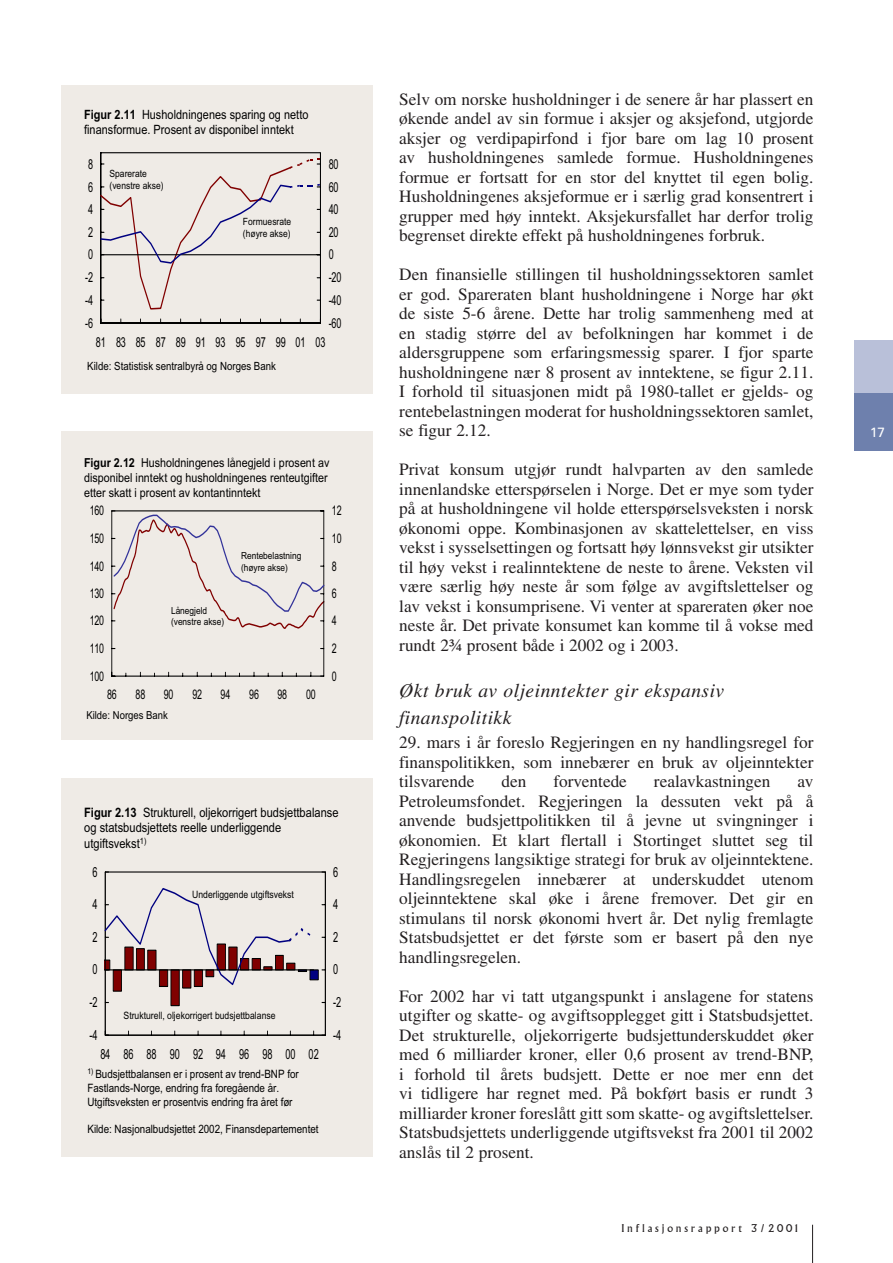
<style>
.page{position:relative;width:893px;height:1263px;background:#fff}
.page>*{position:absolute;margin:0;border:0;box-sizing:border-box;transform-origin:0 0}
.t1{font:italic 19.5px/27px "Times";letter-spacing:.025em;color:#231f20}
.t2{font:17.25px/19.5px "Times";color:#231f20;text-align:justify}
.t3{font:13.95px "Arial Narrow";letter-spacing:-.015em;color:#000;scale:.8 1}
.t4{font:13.8px "Arial Narrow";letter-spacing:-.015em;color:#000;scale:.8 1}
.t5{font:13.5px "Univers";color:#fff}
.t6{font:13.35px "Arial Narrow";letter-spacing:-.015em;color:#000;scale:.82 1}
.t7{font:13.05px/15.6px "Arial Narrow";letter-spacing:.005em;color:#000;scale:1.04 1}
.t8{font:12.75px/15.3px "Arial Narrow";letter-spacing:.005em;color:#000;scale:1.04 1}
.t9{font:12.45px/14.9px "Arial Narrow";letter-spacing:.005em;color:#000;scale:1.06 1}
.t10{font:11.55px/14px "Arial Narrow";letter-spacing:-.005em;color:#000;scale:1.04 1}
.t11{font:11.4px "Arial Narrow";color:#000;scale:1.04 1}
.t12{font:10.95px "Arial Narrow";color:#000;scale:1.06 1}
.t13{font:10.5px "Albertus";letter-spacing:.27em;color:#231f20}
.t14{font:10.2px "Arial Narrow";color:#000;scale:1.04 1}
.t15{font:9.9px/12px "Arial Narrow";color:#000;scale:1.04 1}
.t16{font:9.6px/11.6px "Arial Narrow";color:#000;scale:1.06 1}
.s1{font-weight:700}
</style>
<div class="page">
<div style="left:854px;top:340px;width:38px;height:111px;background:#b9c0d9"></div>
<div style="left:854px;top:393px;width:38px;height:58px;background:#6e80ad"></div>
<hr style="left:812px;top:1225px;width:1px;height:38px;background:#231f20">
<div style="left:62px;top:432px;width:310px;height:308px;background:#efebe6"></div>
<svg style="left:111px;top:510px;width:214px;height:167px"></svg>
<div style="left:62px;top:779px;width:310px;height:378px;background:#efebe6"></div>
<svg style="left:104px;top:872px;width:222px;height:164px"></svg>
<hr style="left:105px;top:970px;width:208px;height:1px;background:#000">
<div style="left:62px;top:85px;width:310px;height:308px;background:#efebe6"></div>
<svg style="left:100px;top:152px;width:221px;height:172px"></svg>
<p class="t8" style="left:84px;top:108px;width:217px"><span class="s1">Figur 2.11</span> Husholdningenes sparing og netto finansformue. Prosent av disponibel inntekt</p>
<p class="t4" style="left:88px;top:159px;width:8px">8</p>
<p class="t4" style="left:88px;top:182px;width:8px">6</p>
<p class="t15" style="left:109px;top:168px;width:53px">Sparerate (venstre akse)</p>
<p class="t4" style="left:329px;top:159px;width:14px">80</p>
<p class="t4" style="left:329px;top:182px;width:14px">60</p>
<p class="t4" style="left:88px;top:204px;width:8px">4</p>
<p class="t4" style="left:329px;top:204px;width:14px">40</p>
<p class="t4" style="left:88px;top:227px;width:8px">2</p>
<p class="t15" style="left:243px;top:216px;width:48px">Formuesrate (høyre akse)</p>
<p class="t4" style="left:329px;top:227px;width:14px">20</p>
<p class="t4" style="left:88px;top:249px;width:8px">0</p>
<p class="t4" style="left:329px;top:249px;width:8px">0</p>
<p class="t4" style="left:85px;top:272px;width:11px">-2</p>
<p class="t4" style="left:329px;top:272px;width:17px">-20</p>
<p class="t4" style="left:85px;top:295px;width:11px">-4</p>
<p class="t4" style="left:329px;top:295px;width:17px">-40</p>
<p class="t4" style="left:85px;top:318px;width:11px">-6</p>
<p class="t4" style="left:329px;top:318px;width:17px">-60</p>
<p class="t4" style="left:96px;top:337px;width:288px">81 83 85 87 89 91 93 95 97 99 01 03</p>
<p class="t11" style="left:87px;top:362px;width:183px">Kilde: Statistisk sentralbyrå og Norges Bank</p>
<p class="t9" style="left:84px;top:457px;width:233px"><span class="s1">Figur 2.12</span> Husholdningenes lånegjeld i prosent av disponibel inntekt og husholdningenes renteutgifter etter skatt i prosent av kontantinntekt</p>
<p class="t6" style="left:90px;top:506px;width:19px">160</p>
<p class="t6" style="left:90px;top:533px;width:19px">150</p>
<p class="t6" style="left:90px;top:561px;width:19px">140</p>
<p class="t6" style="left:90px;top:589px;width:19px">130</p>
<p class="t6" style="left:90px;top:616px;width:19px">120</p>
<p class="t6" style="left:90px;top:643px;width:19px">110</p>
<p class="t6" style="left:90px;top:671px;width:19px">100</p>
<p class="t16" style="left:171px;top:605px;width:52px">Lånegjeld (venstre akse)</p>
<p class="t16" style="left:241px;top:551px;width:58px">Rentebelastning (høyre akse)</p>
<p class="t6" style="left:107px;top:690px;width:13px">86</p>
<p class="t6" style="left:136px;top:690px;width:13px">88</p>
<p class="t6" style="left:164px;top:690px;width:13px">90</p>
<p class="t6" style="left:192px;top:690px;width:13px">92</p>
<p class="t6" style="left:220px;top:690px;width:14px">94</p>
<p class="t6" style="left:249px;top:690px;width:13px">96</p>
<p class="t6" style="left:277px;top:690px;width:13px">98</p>
<p class="t6" style="left:306px;top:690px;width:14px">00</p>
<p class="t12" style="left:86px;top:711px;width:78px">Kilde: Norges Bank</p>
<p class="t6" style="left:332px;top:506px;width:14px">12</p>
<p class="t6" style="left:332px;top:533px;width:14px">10</p>
<p class="t6" style="left:332px;top:561px;width:8px">8</p>
<p class="t6" style="left:332px;top:589px;width:8px">6</p>
<p class="t6" style="left:332px;top:616px;width:8px">4</p>
<p class="t6" style="left:332px;top:643px;width:8px">2</p>
<p class="t6" style="left:332px;top:671px;width:8px">0</p>
<p class="t7" style="left:84px;top:806px;width:246px"><span class="s1">Figur 2.13</span> Strukturell, oljekorrigert budsjettbalanse og statsbudsjettets reelle underliggende utgiftsvekst<sup>1)</sup></p>
<p class="t3" style="left:92px;top:867px;width:8px">6</p>
<p class="t3" style="left:92px;top:899px;width:8px">4</p>
<p class="t3" style="left:92px;top:932px;width:8px">2</p>
<p class="t3" style="left:92px;top:965px;width:8px">0</p>
<p class="t3" style="left:89px;top:997px;width:12px">-2</p>
<p class="t3" style="left:89px;top:1030px;width:12px">-4</p>
<p class="t14" style="left:192px;top:891px;width:99px">Underliggende utgiftsvekst</p>
<p class="t14" style="left:123px;top:1011px;width:148px">Strukturell, oljekorrigert budsjettbalanse</p>
<p class="t3" style="left:100px;top:1049px;width:274px">84 86 88 90 92 94 96 98 00 02</p>
<p class="t10" style="left:87px;top:1068px;width:205px"><sup>1)</sup> Budsjettbalansen er i prosent av trend-BNP for<br>Fastlands-Norge, endring fra foregående år.<br>Utgiftsveksten er prosentvis endring fra året før</p>
<p class="t10" style="left:87px;top:1124px;width:224px">Kilde: Nasjonalbudsjettet 2002, Finansdepartementet</p>
<p class="t3" style="left:333px;top:867px;width:8px">6</p>
<p class="t3" style="left:333px;top:899px;width:8px">4</p>
<p class="t3" style="left:333px;top:932px;width:8px">2</p>
<p class="t3" style="left:333px;top:965px;width:8px">0</p>
<p class="t3" style="left:333px;top:997px;width:12px">-2</p>
<p class="t3" style="left:333px;top:1030px;width:12px">-4</p>
<p class="t2" style="left:399px;top:91px;width:415px">Selv om norske husholdninger i de senere år har plassert en økende andel av sin formue i aksjer og aksjefond, utgjorde aksjer og verdipapirfond i fjor bare om lag 10 prosent av husholdningenes samlede formue. Husholdningenes formue er fortsatt for en stor del knyttet til egen bolig.<br>Husholdningenes aksjeformue er i særlig grad konsentrert i grupper med høy inntekt. Aksjekursfallet har derfor trolig begrenset direkte effekt på husholdningenes forbruk.</p>
<p class="t2" style="left:399px;top:266px;width:415px">Den finansielle stillingen til husholdningssektoren samlet er god. Spareraten blant husholdningene i Norge har økt de siste 5-6 årene. Dette har trolig sammenheng med at en stadig større del av befolkningen har kommet i de aldersgruppene som erfaringsmessig sparer. I fjor sparte husholdningene nær 8 prosent av inntektene, se figur 2.11.<br>I forhold til situasjonen midt på 1980-tallet er gjelds- og rentebelastningen moderat for husholdningssektoren samlet, se figur 2.12.</p>
<p class="t2" style="left:399px;top:461px;width:415px">Privat konsum utgjør rundt halvparten av den samlede innenlandske etterspørselen i Norge. Det er mye som tyder på at husholdningene vil holde etterspørselsveksten i norsk økonomi oppe. Kombinasjonen av skattelettelser, en viss vekst i sysselsettingen og fortsatt høy lønnsvekst gir utsikter til høy vekst i realinntektene de neste to årene. Veksten vil være særlig høy neste år som følge av avgiftslettelser og lav vekst i konsumprisene. Vi venter at spareraten øker noe neste år. Det private konsumet kan komme til å vokse med rundt 2¾ prosent både i 2002 og i 2003.</p>
<p class="t1" style="left:399px;top:679px;width:326px">Økt bruk av oljeinntekter gir ekspansiv finanspolitikk</p>
<p class="t2" style="left:399px;top:734px;width:415px">29. mars i år foreslo Regjeringen en ny handlingsregel for finanspolitikken, som innebærer en bruk av oljeinntekter tilsvarende</p>
<p class="t2" style="left:501px;top:773px;width:26px">den</p>
<p class="t2" style="left:553px;top:773px;width:75px">forventede</p>
<p class="t2" style="left:654px;top:773px;width:118px">realavkastningen</p>
<p class="t2" style="left:399px;top:773px;width:415px;text-indent:398px">av Petroleumsfondet. Regjeringen la dessuten vekt på å anvende budsjettpolitikken til å jevne ut svingninger i økonomien. Et klart flertall i Stortinget sluttet seg til Regjeringens langsiktige strategi for bruk av oljeinntektene.<br>Handlingsregelen innebærer at underskuddet utenom oljeinntektene skal øke i årene fremover. Det gir en stimulans til norsk økonomi hvert år. Det nylig fremlagte Statsbudsjettet er det første som er basert på den nye handlingsregelen.</p>
<p class="t2" style="left:399px;top:988px;width:415px">For 2002 har vi tatt utgangspunkt i anslagene for statens utgifter og skatte- og avgiftsopplegget gitt i Statsbudsjettet.<br>Det strukturelle, oljekorrigerte budsjettunderskuddet øker med 6 milliarder kroner, eller 0,6 prosent av trend-BNP, i forhold til årets budsjett. Dette er noe mer enn det vi tidligere har regnet med. På bokført basis er rundt 3 milliarder kroner foreslått gitt som skatte- og avgiftslettelser.<br>Statsbudsjettets underliggende utgiftsvekst fra 2001 til 2002 anslås til 2 prosent.</p>
<p class="t13" style="left:621px;top:1224px;width:178px">Inflasjonsrapport 3/2001</p>
<p class="t5" style="left:870px;top:427px;width:17px">17</p>
</div>
